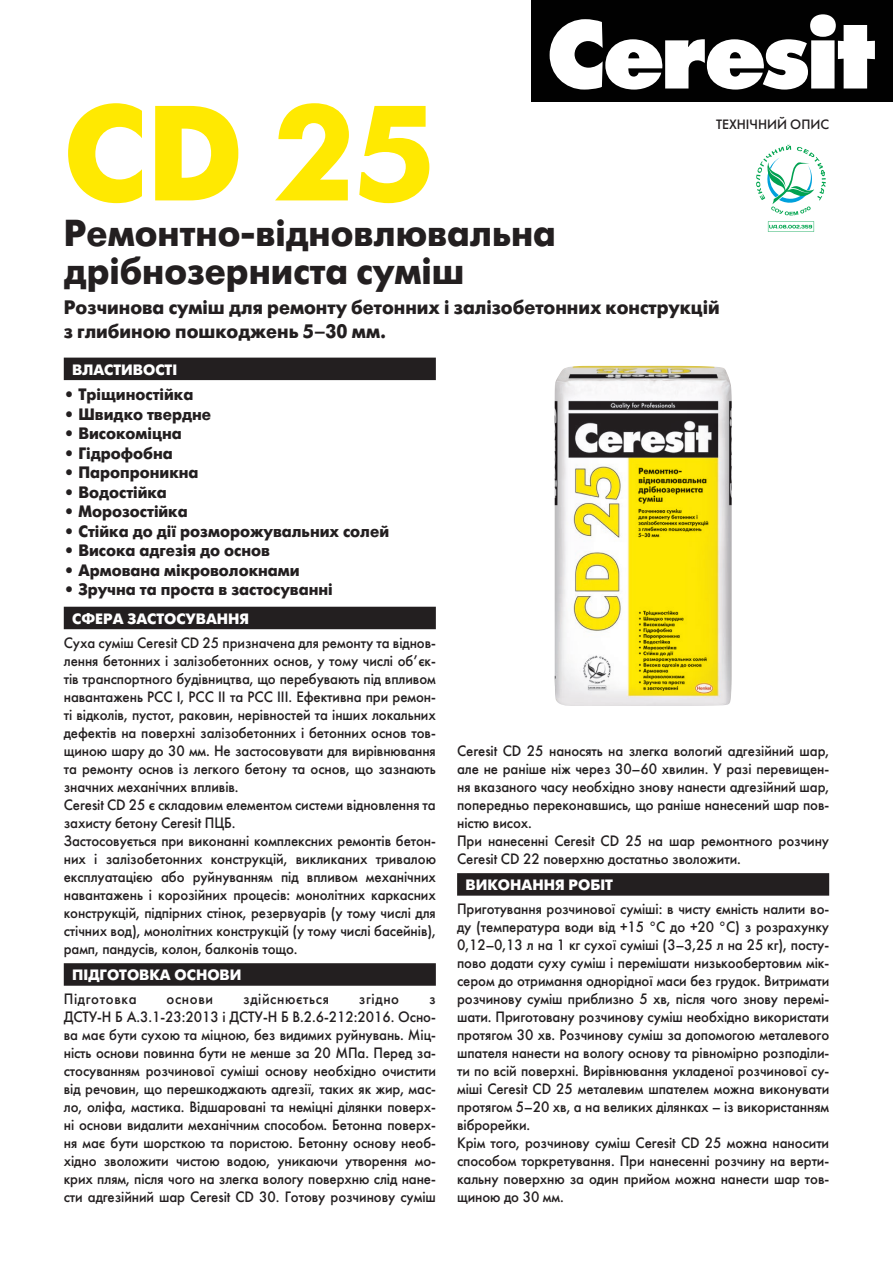
<style>
.page{position:relative;width:893px;height:1263px;background:#fff}
.page>*{position:absolute;margin:0;border:0;box-sizing:border-box;transform-origin:0 0}
.t1{font:700 135px "Futura Futuris";color:#ffe901}
.t2{font:700 37.5px/37.5px "Futura Futuris";color:#231f20;scale:.95 1}
.t3{font:700 19.5px/24px "Futura Futuris";color:#231f20;scale:.95 1}
.t4{font:700 16.5px "Futura Futuris";color:#231f20;scale:.95 1}
.t5{font:15px/18px "Futura Futuris";letter-spacing:-.005em;color:#231f20;scale:.95 1}
.t6{font:700 15px "Futura Futuris";color:#fff}
.t7{font:15px "Futura Futuris";letter-spacing:.045em;color:#231f20;scale:.95 1}
.t8{font:13.5px "Futura Futuris";color:#231f20}
</style>
<div class="page">
<div style="left:64px;top:358px;width:372px;height:22px;background:#231f20"></div>
<div style="left:64px;top:607px;width:372px;height:22px;background:#231f20"></div>
<div style="left:64px;top:963px;width:372px;height:23px;background:#231f20"></div>
<div style="left:457px;top:873px;width:372px;height:23px;background:#231f20"></div>
<img style="left:555px;top:366px;width:177px;height:340px">
<svg style="left:756px;top:145px;width:70px;height:70px"></svg>
<svg style="left:768px;top:221px;width:46px;height:11px"></svg>
<div style="left:531px;top:0;width:362px;height:101px;background:#010101"></div>
<svg style="left:550px;top:14px;width:325px;height:76px"></svg>
<h1 class="t1" style="left:64px;top:74px;width:373px">CD 25</h1>
<h2 class="t2" style="left:64px;top:215px;width:520px">Ремонтно-відновлювальна дрібнозерниста суміш</h2>
<h3 class="t3" style="left:64px;top:296px;width:692px">Розчинова суміш для ремонту бетонних і залізобетонних конструкцій з глибиною пошкоджень 5–30 мм.</h3>
<p class="t6" style="left:72px;top:360px;width:106px">ВЛАСТИВОСТІ</p>
<p class="t4" style="left:64px;top:385px;width:138px">• Тріщиностійка</p>
<p class="t4" style="left:64px;top:404px;width:157px">• Швидко твердне</p>
<p class="t4" style="left:64px;top:424px;width:126px">• Високоміцна</p>
<p class="t4" style="left:64px;top:443px;width:116px">• Гідрофобна</p>
<p class="t4" style="left:64px;top:463px;width:143px">• Паропроникна</p>
<p class="t4" style="left:64px;top:482px;width:110px">• Водостійка</p>
<p class="t4" style="left:64px;top:502px;width:132px">• Морозостійка</p>
<p class="t4" style="left:64px;top:521px;width:344px">• Стійка до дії розморожувальних солей</p>
<p class="t4" style="left:64px;top:541px;width:219px">• Висока адгезія до основ</p>
<p class="t4" style="left:64px;top:560px;width:250px">• Армована мікроволокнами</p>
<p class="t4" style="left:64px;top:580px;width:285px">• Зручна та проста в застосуванні</p>
<p class="t6" style="left:72px;top:610px;width:178px">СФЕРА ЗАСТОСУВАННЯ</p>
<p class="t5" style="left:64px;top:634px;width:393px">Суха суміш Ceresit CD 25 призначена для ремонту та віднов&shy;лення бетонних і залізобетонних основ, у тому числі об’єк&shy;тів транспортного будівництва, що перебувають під впливом навантажень РСС I, РСС II та РСС III. Ефективна при ремон&shy;ті відколів, пустот, раковин, нерівностей та інших локальних дефектів на поверхні залізобетонних і бетонних основ тов&shy;щиною шару до 30 мм. Не застосовувати для вирівнювання та ремонту основ із легкого бетону та основ, що зазнають значних механічних впливів.<br>Ceresit CD 25 є складовим елементом системи відновлення та захисту бетону Ceresit ПЦБ.<br>Застосовується при виконанні комплексних ремонтів бетон&shy;них і залізобетонних конструкцій, викликаних тривалою експлуатацією або руйнуванням під впливом механічних навантажень і корозійних процесів: монолітних каркасних конструкцій, підпірних стінок, резервуарів (у тому числі для стічних вод), монолітних конструкцій (у тому числі басейнів), рамп, пандусів, колон, балконів тощо.</p>
<p class="t6" style="left:72px;top:966px;width:171px">ПІДГОТОВКА ОСНОВИ</p>
<p class="t7" style="left:64px;top:990px;width:78px">Підготовка</p>
<p class="t5" style="left:167px;top:990px;width:51px">основи</p>
<p class="t7" style="left:243px;top:990px;width:92px">здійснюється</p>
<p class="t5" style="left:359px;top:990px;width:44px">згідно</p>
<p class="t8" style="left:716px;top:116px;width:115px">ТЕХНІЧНИЙ ОПИС</p>
<p class="t5" style="left:457px;top:742px;width:393px">Ceresit CD 25 наносять на злегка вологий адгезійний шар, але не раніше ніж через 30–60 хвилин. У разі перевищен&shy;ня вказаного часу необхідно знову нанести адгезійний шар, попередньо переконавшись, що раніше нанесений шар пов&shy;ністю висох.<br>При нанесенні Ceresit CD 25 на шар ремонтного розчину Ceresit CD 22 поверхню достатньо зволожити.</p>
<p class="t6" style="left:466px;top:876px;width:149px">ВИКОНАННЯ РОБІТ</p>
<p class="t5" style="left:457px;top:900px;width:393px">Приготування розчинової суміші: в чисту ємність налити во&shy;ду (температура води від +15 °С до +20 °С) з розрахунку 0,12–0,13 л на 1 кг сухої суміші (3–3,25 л на 25 кг), посту&shy;пово додати суху суміш і перемішати низькообертовим мік&shy;сером до отримання однорідної маси без грудок. Витримати розчинову суміш приблизно 5 хв, після чого знову перемі&shy;шати. Приготовану розчинову суміш необхідно використати протягом 30 хв. Розчинову суміш за допомогою металевого шпателя нанести на вологу основу та рівномірно розподіли&shy;ти по всій поверхні. Вирівнювання укладеної розчинової су&shy;міші Ceresit CD 25 металевим шпателем можна виконувати протягом 5–20 хв, а на великих ділянках – із використанням віброрейки.<br>Крім того, розчинову суміш Ceresit СD 25 можна наносити способом торкретування. При нанесенні розчину на верти&shy;кальну поверхню за один прийом можна нанести шар тов&shy;щиною до 30 мм.</p>
<p class="t5" style="left:64px;top:990px;width:393px;text-align:justify;text-indent:365px">з ДСТУ-Н Б А.3.1-23:2013 і ДСТУ-Н Б В.2.6-212:2016. Осно&shy;ва має бути сухою та міцною, без видимих руйнувань. Міц&shy;ність основи повинна бути не менше за 20 МПа. Перед за&shy;стосуванням розчинової суміші основу необхідно очистити від речовин, що перешкоджають адгезії, таких як жир, мас&shy;ло, оліфа, мастика. Відшаровані та неміцні ділянки поверх&shy;ні основи видалити механічним способом. Бетонна поверх&shy;ня має бути шорсткою та пористою. Бетонну основу необ&shy;хідно зволожити чистою водою, уникаючи утворення мо&shy;крих плям, після чого на злегка вологу поверхню слід нане&shy;сти адгезійний шар Ceresit CD 30. Готову розчинову суміш</p>
</div>
